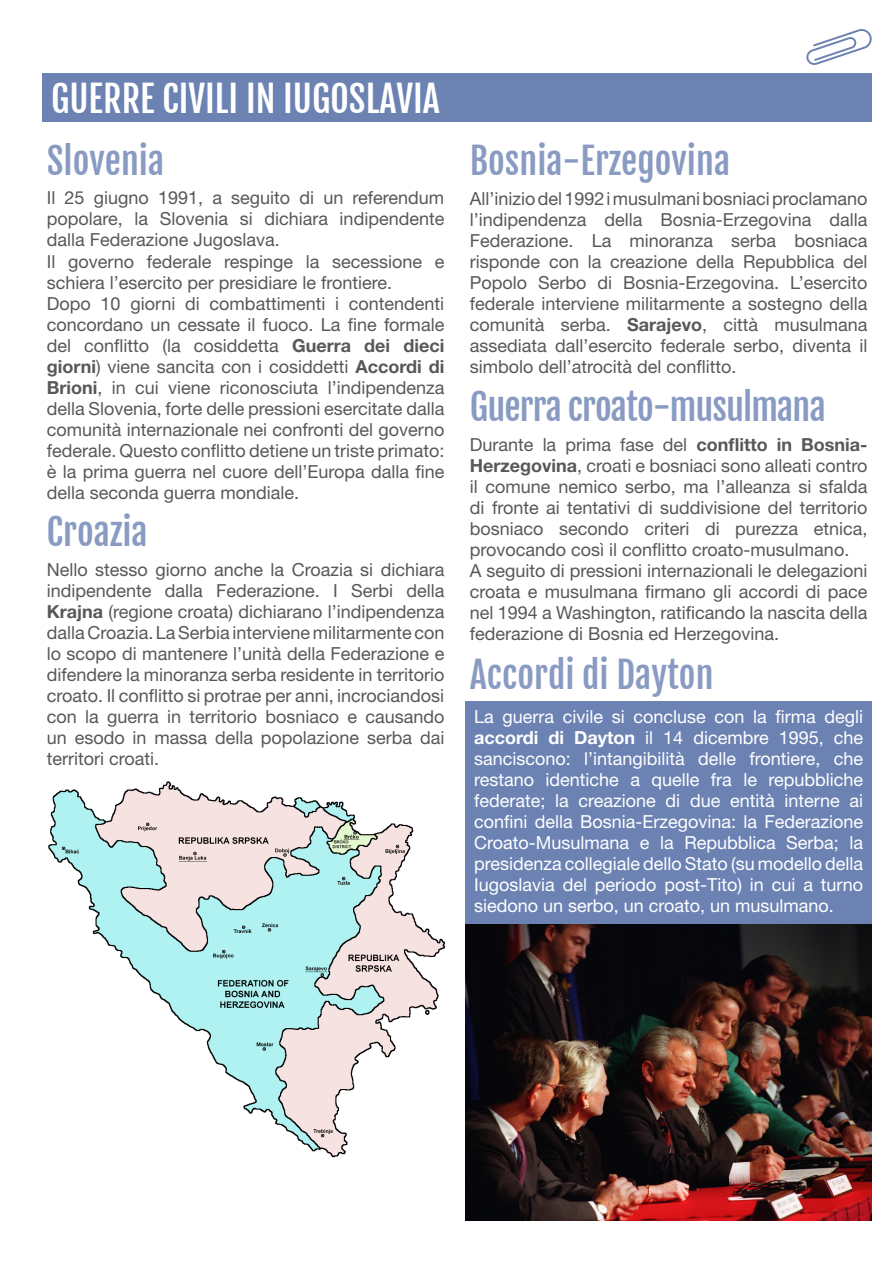
<style>
.page{position:relative;width:893px;height:1263px;background:#fff}
.page>*{position:absolute;margin:0;border:0;box-sizing:border-box;transform-origin:0 0}
.t1{font:36px "Fjalla One";color:#899bc2}
.t2{font:36px "Fjalla One";color:#fff}
.t3{font:36px "Fjalla One";letter-spacing:-.025em;color:#899bc2}
.t4{font:18px/21px "Helvetica Neue LT Std";color:#57585a}
.t5{font:18px/21px "Helvetica Neue LT Std";color:#fff;text-align:justify}
.s1{font-weight:700}
</style>
<div class="page">
<img style="left:48px;top:781px;width:397px;height:377px">
<div style="left:43px;top:74px;width:829px;height:48px;background:#6b82b3"></div>
<svg style="left:806px;top:29px;width:66px;height:36px"></svg>
<div style="left:466px;top:702px;width:406px;height:223px;background:#6b82b3"></div>
<img style="left:466px;top:925px;width:406px;height:295px">
<h1 class="t2" style="left:51px;top:77px;width:390px">GUERRE CIVILI IN IUGOSLAVIA</h1>
<h1 class="t1" style="left:47px;top:138px;width:119px">Slovenia</h1>
<p class="t4" style="left:47px;top:187px;width:399px">Il 25 giugno 1991, a seguito di un referendum popolare, la Slovenia si dichiara indipendente dalla Federazione Jugoslava.<br>Il governo federale respinge la secessione e schiera l’esercito per presidiare le frontiere.<br>Dopo 10 giorni di combattimenti i contendenti concordano un cessate il fuoco. La fine formale del conflitto (la cosiddetta <span class="s1">Guerra dei dieci giorni</span>) viene sancita con i cosiddetti <span class="s1">Accordi di Brioni</span>, in cui viene riconosciuta l’indipendenza della Slovenia, forte delle pressioni esercitate dalla comunità internazionale nei confronti del governo federale. Questo conflitto detiene un triste primato: è la prima guerra nel cuore dell’Europa dalla fine della seconda guerra mondiale.</p>
<h1 class="t1" style="left:47px;top:509px;width:102px">Croazia</h1>
<p class="t4" style="left:47px;top:558px;width:399px;text-align:justify">Nello stesso giorno anche la Croazia si dichiara indipendente dalla Federazione. I Serbi della <span class="s1">Krajna</span> (regione croata) dichiarano l’indipendenza dalla Croazia. La Serbia interviene militarmente con lo scopo di mantenere l’unità della Federazione e difendere la minoranza serba residente in territorio croato. Il conflitto si protrae per anni, incrociandosi con la guerra in territorio bosniaco e causando un esodo in massa della popolazione serba dai territori croati.</p>
<h1 class="t1" style="left:470px;top:138px;width:262px">Bosnia-Erzegovina</h1>
<p class="t4" style="left:470px;top:187px;width:399px;text-align:justify">All’inizio del 1992 i musulmani bosniaci proclamano l’indipendenza della Bosnia-Erzegovina dalla Federazione. La minoranza serba bosniaca risponde con la creazione della Repubblica del Popolo Serbo di Bosnia-Erzegovina. L’esercito federale interviene militarmente a sostegno della comunità serba. <span class="s1">Sarajevo</span>, città musulmana assediata dall’esercito federale serbo, diventa il simbolo dell’atrocità del conflitto.</p>
<h1 class="t3" style="left:470px;top:385px;width:358px">Guerra croato-musulmana</h1>
<p class="t4" style="left:470px;top:434px;width:399px">Durante la prima fase del <span class="s1">conflitto in Bosnia-Herzegovina</span>, croati e bosniaci sono alleati contro il comune nemico serbo, ma l’alleanza si sfalda di fronte ai tentativi di suddivisione del territorio bosniaco secondo criteri di purezza etnica, provocando così il conflitto croato-musulmano.<br>A seguito di pressioni internazionali le delegazioni croata e musulmana firmano gli accordi di pace nel 1994 a Washington, ratificando la nascita della federazione di Bosnia ed Herzegovina.</p>
<h1 class="t1" style="left:470px;top:653px;width:245px">Accordi di Dayton</h1>
<p class="t5" style="left:474px;top:706px;width:391px">La guerra civile si concluse con la firma degli <span class="s1">accordi di Dayton</span> il 14 dicembre 1995, che sanciscono: l’intangibilità delle frontiere, che restano identiche a quelle fra le repubbliche federate; la creazione di due entità interne ai confini della Bosnia-Erzegovina: la Federazione Croato-Musulmana e la Repubblica Serba; la presidenza collegiale dello Stato (su modello della Iugoslavia del periodo post-Tito) in cui a turno siedono un serbo, un croato, un musulmano.</p>
</div>
